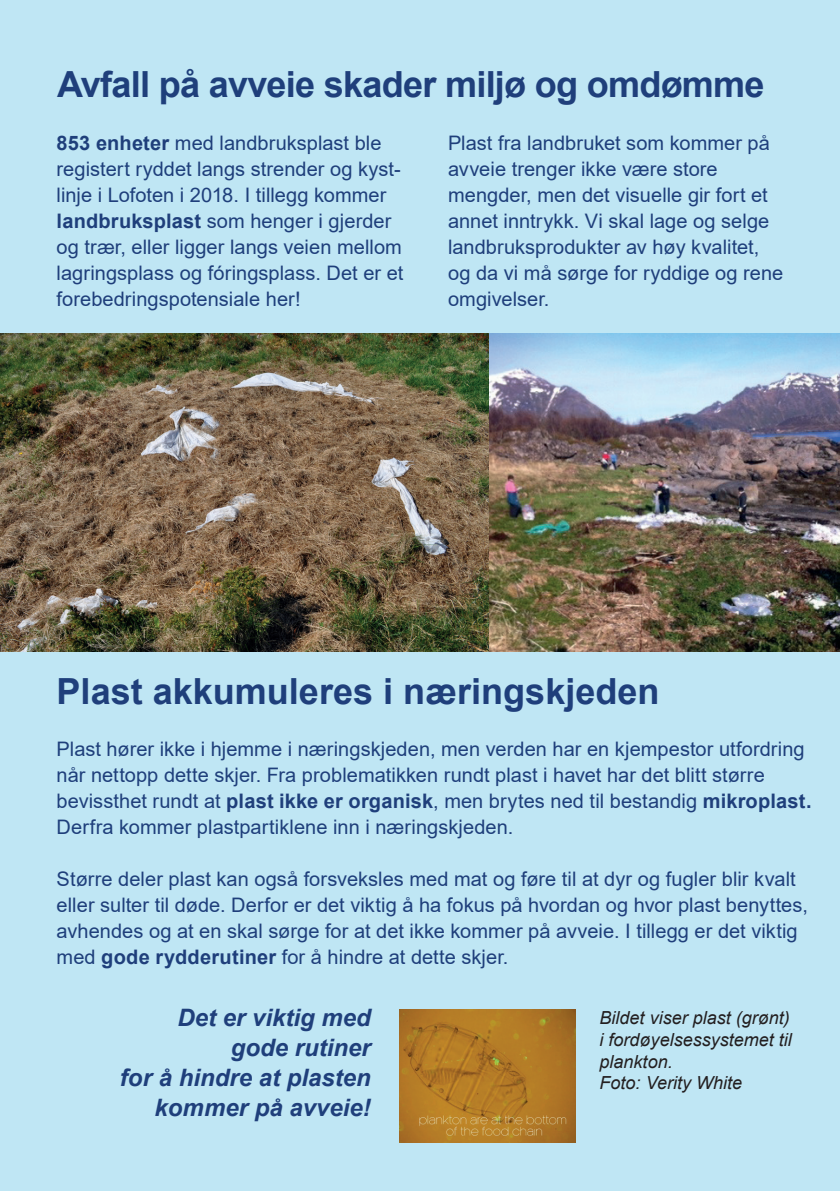
<style>
.page{position:relative;width:840px;height:1191px;background:#fff}
.page>*{position:absolute;margin:0;border:0;box-sizing:border-box;transform-origin:0 0}
.t1{font:700 36px "Arial";letter-spacing:-.02em;color:#1f3f7b}
.t2{font:700 36px "Arial";color:#1f3f7b}
.t3{font:italic 700 24px/30px "Arial";color:#1f3f7b;text-align:right}
.t4{font:20px/26px "Arial";letter-spacing:.005em;color:#1f3f7b}
.t5{font:italic 18px/21.6px "Arial";color:#231f20}
.s1{font-weight:700}
</style>
<div class="page">
<div style="left:0;top:0;width:839px;height:1191px;background:#bfe6f4"></div>
<img style="left:0;top:333px;width:489px;height:318px">
<img style="left:489px;top:333px;width:350px;height:318px">
<img style="left:399px;top:1009px;width:176px;height:134px">
<h1 class="t1" style="left:57px;top:59px;width:708px">Avfall på avveie skader miljø og omdømme</h1>
<p class="t4" style="left:57px;top:129px;width:348px"><span class="s1">853 enheter</span> med landbruksplast ble registert ryddet langs strender og kyst&shy;linje i Lofoten i 2018. I tillegg kommer <span class="s1">landbruksplast</span> som henger i gjerder og trær, eller ligger langs veien mellom lagringsplass og fóringsplass. Det er et forebedringspotensiale her!</p>
<p class="t4" style="left:448px;top:129px;width:336px">Plast fra landbruket som kommer på avveie trenger ikke være store mengder, men det visuelle gir fort et annet inntrykk. Vi skal lage og selge landbruksprodukter av høy kvalitet, og da vi må sørge for ryddige og rene omgivelser.</p>
<h1 class="t2" style="left:57px;top:665px;width:604px">Plast akkumuleres i næringskjeden</h1>
<p class="t4" style="left:57px;top:735px;width:756px">Plast hører ikke i hjemme i næringskjeden, men verden har en kjempestor utfordring når nettopp dette skjer. Fra problematikken rundt plast i havet har det blitt større bevissthet rundt at <span class="s1">plast ikke er organisk</span>, men brytes ned til bestandig <span class="s1">mikroplast.<br></span>Derfra kommer plastpartiklene inn i næringskjeden.</p>
<p class="t4" style="left:57px;top:865px;width:752px">Større deler plast kan også forsveksles med mat og føre til at dyr og fugler blir kvalt eller sulter til døde. Derfor er det viktig å ha fokus på hvordan og hvor plast benyttes, avhendes og at en skal sørge for at det ikke kommer på avveie. I tillegg er det viktig med <span class="s1">gode rydderutiner</span> for å hindre at dette skjer.</p>
<p class="t3" style="left:120px;top:1003px;width:252px">Det er viktig med gode rutiner<br>for å hindre at plasten kommer på avveie!</p>
<p class="t5" style="left:599px;top:1007px;width:194px">Bildet viser plast (grønt) i fordøyelsessystemet til plankton.<br>Foto: Verity White</p>
</div>
